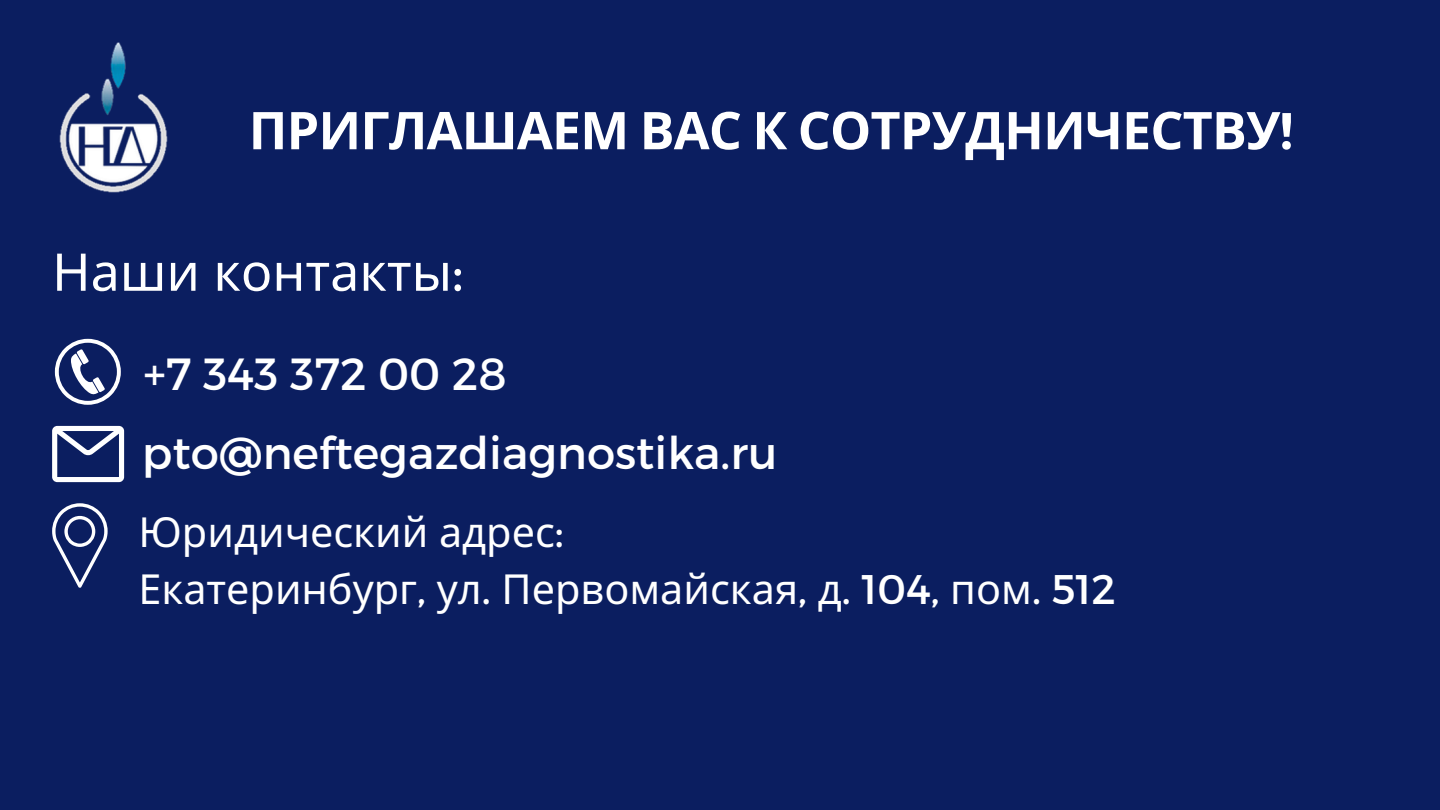
<style>
.page{position:relative;width:1440px;height:810px;background:#0b1e60}
.page>*{position:absolute;margin:0;border:0;box-sizing:border-box;transform-origin:0 0}
.t1{font:700 52px "Noto Sans";letter-spacing:-.015em;color:#fff}
.t2{font:52px "Noto Sans";color:#fff}
.t3{font:45px/78.9px "Montserrat";color:#fff}
.t4{font:41.4px/57.9px "Noto Sans";color:#fff}
.s1{font-family:"Montserrat"}
</style>
<div class="page">
<img style="left:59px;top:42px;width:109px;height:151px">
<svg style="left:55px;top:339px;width:66px;height:66px"></svg>
<svg style="left:52px;top:426px;width:72px;height:56px"></svg>
<svg style="left:52px;top:503px;width:56px;height:85px"></svg>
<p class="t1" style="left:249px;top:94px;width:1046px">ПРИГЛАШАЕМ ВАС К СОТРУДНИЧЕСТВУ<span class="s1">!</span></p>
<p class="t2" style="left:52px;top:235px;width:412px">Наши контакты<span class="s1">:</span></p>
<p class="t3" style="left:142px;top:332px;width:637px">+7 343 372 00 28 pto@neftegazdiagnostika.ru</p>
<p class="t4" style="left:138px;top:502px;width:979px">Юридический адрес<span class="s1">:<br></span>Екатеринбург<span class="s1">,</span> ул<span class="s1">.</span> Первомайская<span class="s1">,</span> д<span class="s1">. 104,</span> пом<span class="s1">. 512</span></p>
</div>
